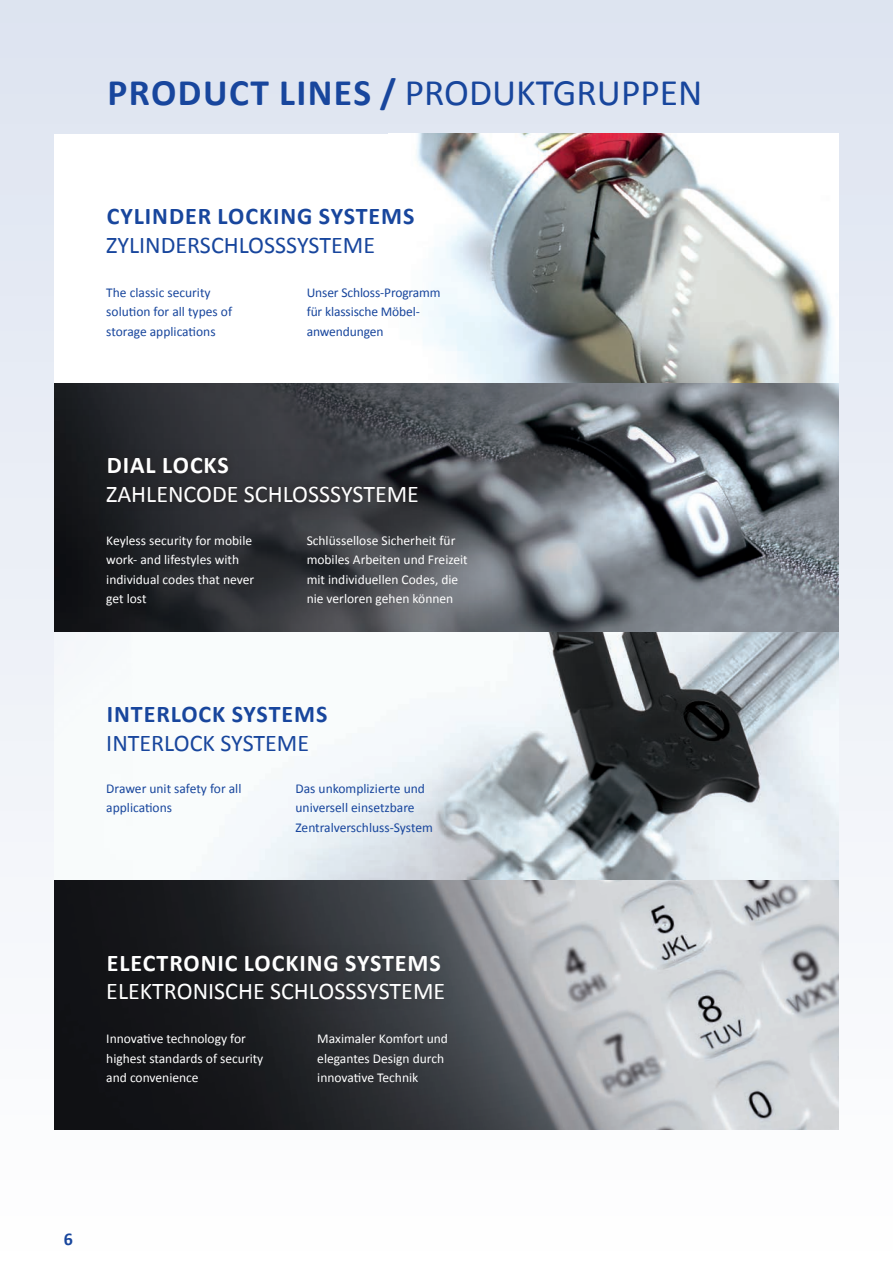
<style>
.page{position:relative;width:893px;height:1263px;background:#fff}
.page>*{position:absolute;margin:0;border:0;box-sizing:border-box;transform-origin:0 0}
.t1{font:37.5px "Calibri";color:#18469d}
.t2{font:24px "Calibri";color:#fff}
.t3{font:700 24px "Calibri";letter-spacing:.04em;color:#18469d}
.t4{font:24px "Calibri";color:#18469d}
.t5{font:700 24px "Calibri";letter-spacing:.04em;color:#fff}
.t6{font:700 18px "Calibri";color:#18469d}
.t7{font:13.5px/19.5px "Calibri";color:#fff}
.t8{font:13.5px/19.5px "Calibri";color:#18469d}
.s1{font-weight:700}
</style>
<div class="page">
<div style="left:0;top:0;width:893px;height:1263px;background:linear-gradient(to bottom,#dde3f0,#fefefe)"></div>
<img style="left:54px;top:383px;width:785px;height:746px">
<div style="left:54px;top:134px;width:785px;height:248px;background:#fff"></div>
<img style="left:417px;top:134px;width:422px;height:248px">
<div style="left:95px;top:941px;width:362px;height:72px;background:#231f20;opacity:.22"></div>
<svg style="left:99px;top:449px;width:327px;height:62px;background:#2f3135"></svg>
<h1 class="t1" style="left:108px;top:69px;width:596px"><span class="s1">PRODUCT LINES /</span> PRODUKTGRUPPEN</h1>
<h2 class="t3" style="left:107px;top:201px;width:309px">CYLINDER LOCKING SYSTEMS</h2>
<h2 class="t4" style="left:106px;top:230px;width:270px">ZYLINDERSCHLOSSSYSTEME</h2>
<p class="t8" style="left:106px;top:282px;width:127px">The classic security solution for all types of storage applications</p>
<p class="t8" style="left:307px;top:282px;width:135px">Unser Schloss-Programm für klassische Möbel&shy;anwendungen</p>
<h2 class="t5" style="left:107px;top:450px;width:124px">DIAL LOCKS</h2>
<h2 class="t2" style="left:106px;top:479px;width:314px">ZAHLENCODE SCHLOSSSYSTEME</h2>
<p class="t7" style="left:106px;top:530px;width:149px">Keyless security for mobile work- and lifestyles with individual codes that never get lost</p>
<p class="t7" style="left:307px;top:530px;width:163px">Schlüssellose Sicherheit für mobiles Arbeiten und Freizeit mit individuellen Codes, die nie verloren gehen können</p>
<h2 class="t3" style="left:107px;top:699px;width:222px">INTERLOCK SYSTEMS</h2>
<h2 class="t4" style="left:106px;top:728px;width:204px">INTERLOCK SYSTEME</h2>
<p class="t8" style="left:106px;top:778px;width:137px">Drawer unit safety for all applications</p>
<p class="t8" style="left:295px;top:778px;width:139px">Das unkomplizierte und universell einsetzbare<br>Zentralverschluss-System</p>
<h2 class="t5" style="left:107px;top:948px;width:336px">ELECTRONIC LOCKING SYSTEMS</h2>
<h2 class="t2" style="left:106px;top:976px;width:340px">ELEKTRONISCHE SCHLOSSSYSTEME</h2>
<p class="t7" style="left:106px;top:1028px;width:159px">Innovative technology for highest standards of security and convenience</p>
<p class="t7" style="left:317px;top:1028px;width:132px">Maximaler Komfort und elegantes Design durch innovative Technik</p>
<h3 class="t6" style="left:64px;top:1227px;width:11px">6</h3>
</div>
